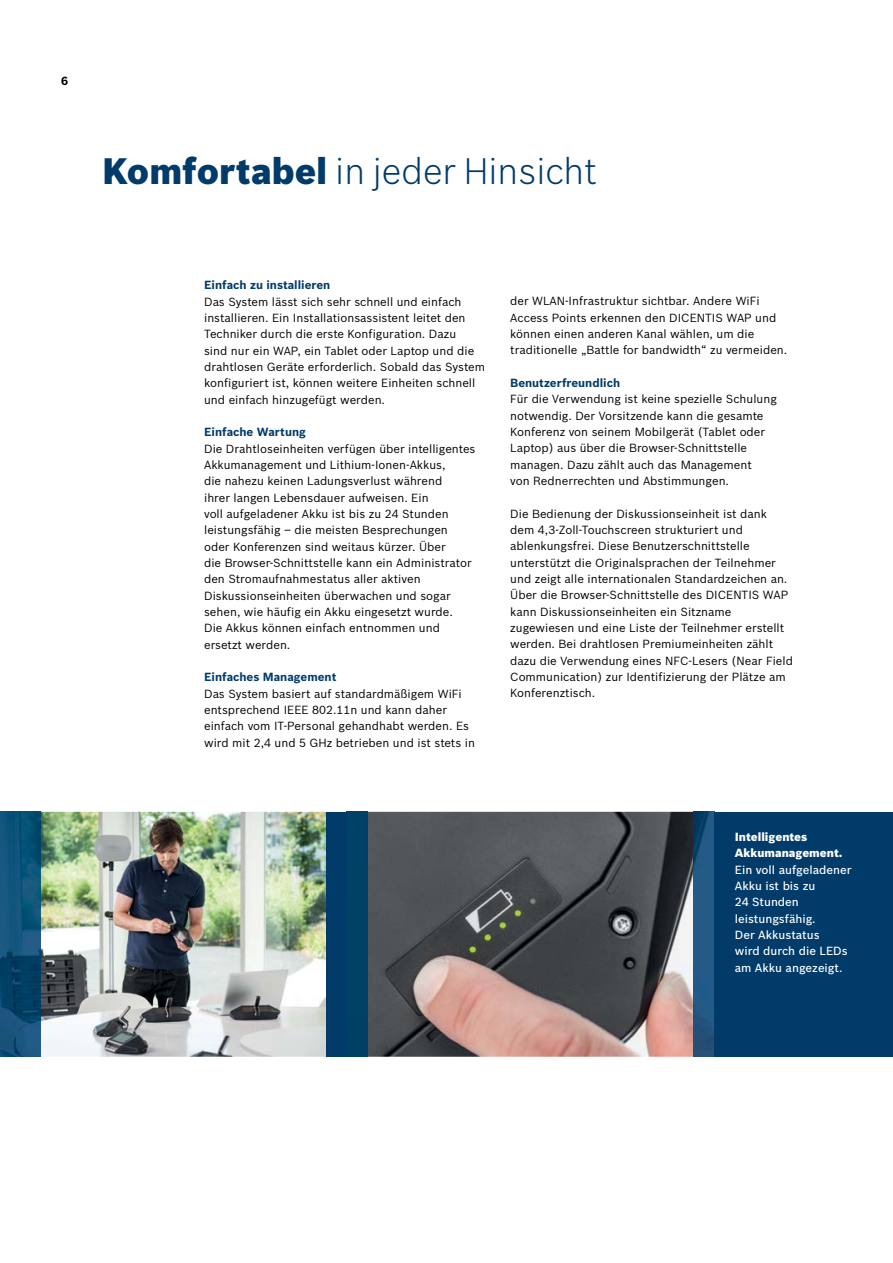
<style>
.page{position:relative;width:893px;height:1263px;background:#fff}
.page>*{position:absolute;margin:0;border:0;box-sizing:border-box;transform-origin:0 0}
.t1{font:300 36px "Bosch Sans";color:#003b6a}
.t2{font:11.55px/16.4px "Bosch Sans";color:#000}
.t3{font:500 11.55px/16.4px "Bosch Sans";color:#fff}
.t4{font:700 11.55px "Bosch Sans";color:#003b6a}
.t5{font:900 11.55px/16.4px "Bosch Sans";color:#fff}
.t6{font:700 11.55px "Bosch Sans";color:#000}
.s1{font-weight:900}
</style>
<div class="page">
<img style="left:41px;top:812px;width:286px;height:245px">
<img style="left:367px;top:812px;width:327px;height:245px">
<img style="left:0;top:812px;width:41px;height:245px">
<div style="left:347px;top:812px;width:20px;height:245px;background:#004166"></div>
<img style="left:694px;top:812px;width:20px;height:245px">
<div style="left:714px;top:812px;width:179px;height:245px;background:#003b6a"></div>
<div style="left:327px;top:812px;width:20px;height:245px;background:#003b6a"></div>
<p class="t6" style="left:61px;top:72px;width:8px">6</p>
<h1 class="t1" style="left:102px;top:146px;width:497px"><span class="s1">Komfortabel</span> in jeder Hinsicht</h1>
<p class="t4" style="left:204px;top:276px;width:128px">Einfach zu installieren</p>
<p class="t2" style="left:204px;top:293px;width:283px">Das System lässt sich sehr schnell und einfach installieren. Ein Installationsassistent leitet den Techniker durch die erste Konfiguration. Dazu<br>sind nur ein WAP, ein Tablet oder Laptop und die drahtlosen Geräte erforderlich. Sobald das System konfiguriert ist, können weitere Einheiten schnell und einfach hinzugefügt werden.</p>
<p class="t4" style="left:204px;top:423px;width:103px">Einfache Wartung</p>
<p class="t2" style="left:204px;top:440px;width:273px">Die Drahtloseinheiten verfügen über intelligentes Akkumanagement und Lithium-Ionen-Akkus,<br>die nahezu keinen Ladungsverlust während<br>ihrer langen Lebensdauer aufweisen. Ein<br>voll aufgeladener Akku ist bis zu 24 Stunden leistungsfähig – die meisten Besprechungen oder Konferenzen sind weitaus kürzer. Über<br>die Browser-Schnittstelle kann ein Administrator den Stromaufnahmestatus aller aktiven Diskussionseinheiten überwachen und sogar sehen, wie häufig ein Akku eingesetzt wurde.<br>Die Akkus können einfach entnommen und ersetzt werden.</p>
<p class="t4" style="left:204px;top:668px;width:134px">Einfaches Management</p>
<p class="t2" style="left:204px;top:685px;width:272px">Das System basiert auf standardmäßigem WiFi entsprechend IEEE 802.11n und kann daher einfach vom IT-Personal gehandhabt werden. Es wird mit 2,4 und 5 GHz betrieben und ist stets in</p>
<p class="t2" style="left:510px;top:292px;width:279px">der WLAN-Infrastruktur sichtbar. Andere WiFi Access Points erkennen den DICENTIS WAP und können einen anderen Kanal wählen, um die traditionelle „Battle for bandwidth“ zu vermeiden.</p>
<p class="t4" style="left:510px;top:374px;width:111px">Benutzerfreundlich</p>
<p class="t2" style="left:510px;top:390px;width:268px">Für die Verwendung ist keine spezielle Schulung notwendig. Der Vorsitzende kann die gesamte Konferenz von seinem Mobilgerät (Tablet oder Laptop) aus über die Browser-Schnittstelle managen. Dazu zählt auch das Management<br>von Rednerrechten und Abstimmungen.</p>
<p class="t2" style="left:510px;top:504px;width:284px">Die Bedienung der Diskussionseinheit ist dank dem 4,3-Zoll-Touchscreen strukturiert und ablenkungsfrei. Diese Benutzerschnittstelle unterstützt die Originalsprachen der Teilnehmer und zeigt alle internationalen Standardzeichen an.<br>Über die Browser-Schnittstelle des DICENTIS WAP kann Diskussionseinheiten ein Sitzname zugewiesen und eine Liste der Teilnehmer erstellt werden. Bei drahtlosen Premiumeinheiten zählt dazu die Verwendung eines NFC-Lesers (Near Field Communication) zur Identifizierung der Plätze am Konferenztisch.</p>
<p class="t5" style="left:735px;top:828px;width:109px">Intelligentes<br>Akkumanagement.</p>
<p class="t3" style="left:735px;top:861px;width:118px">Ein voll aufgeladener<br>Akku ist bis zu<br>24 Stunden leistungsfähig.<br>Der Akkustatus<br>wird durch die LEDs am Akku angezeigt.</p>
</div>
